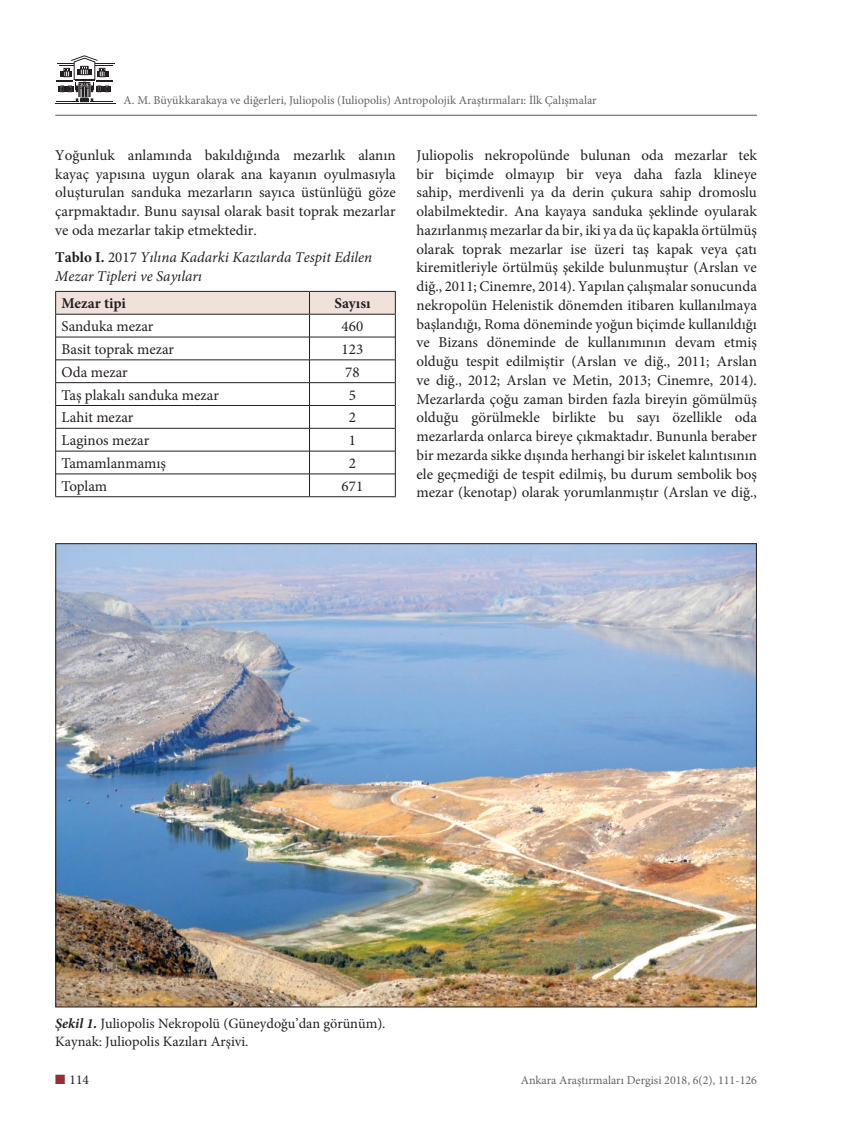
<style>
.page{position:relative;width:842px;height:1127px;background:#fff}
.page>*{position:absolute;margin:0;border:0;box-sizing:border-box;transform-origin:0 0}
.t1{font:15px/18.8px "Minion Pro";color:#231f20;text-align:justify}
.t2{font:italic 15px/18.8px "Minion Pro";color:#231f20}
.t3{font:700 15px "Minion Pro";letter-spacing:-.005em;color:#231f20}
.t4{font:14.25px/18.6px "Minion Pro";color:#231f20}
.t5{font:13.5px "Minion Pro";color:#231f20}
.t6{font:12px "Minion Pro";color:#636366}
.s1{font-weight:700;font-style:normal}
.s2{font-style:normal}
.s3{font-weight:700;font-style:italic}
.s4{color:#962e33}
</style>
<div class="page">
<hr style="left:55px;top:115px;width:702px;height:1px;background:#57585a">
<hr style="left:55px;top:103px;width:60px;height:1px;background:#231f20">
<svg style="left:56px;top:55px;width:59px;height:48px"></svg>
<hr style="left:55px;top:496px;width:254px;height:1px;background:#231f20">
<hr style="left:309px;top:496px;width:87px;height:1px;background:#231f20">
<svg style="left:55px;top:291px;width:341px;height:205px"></svg>
<img style="left:57px;top:545px;width:698px;height:460px">
<p class="t6" style="left:124px;top:92px;width:475px">A. M. Büyükkarakaya ve diğerleri, Juliopolis (Iuliopolis) Antropolojik Araştırmaları: İlk Çalışmalar</p>
<p class="t1" style="left:55px;top:146px;width:342px">Yoğunluk anlamında bakıldığında mezarlık alanın kayaç yapısına uygun olarak ana kayanın oyulmasıyla oluşturulan sanduka mezarların sayıca üstünlüğü göze çarpmaktadır. Bunu sayısal olarak basit toprak mezarlar ve oda mezarlar takip etmektedir.</p>
<p class="t2" style="left:55px;top:248px;width:318px"><span class="s1">Tablo I.</span> <span class="s2">2017</span> Yılına Kadarki Kazılarda Tespit Edilen<br>Mezar Tipleri ve Sayıları</p>
<p class="t3" style="left:62px;top:293px;width:66px">Mezar tipi</p>
<p class="t3" style="left:334px;top:293px;width:38px">Sayısı</p>
<p class="t1" style="left:62px;top:317px;width:93px">Sanduka mezar</p>
<p class="t1" style="left:342px;top:317px;width:23px">460</p>
<p class="t1" style="left:62px;top:340px;width:114px">Basit toprak mezar</p>
<p class="t1" style="left:342px;top:340px;width:23px">123</p>
<p class="t1" style="left:62px;top:363px;width:68px">Oda mezar</p>
<p class="t1" style="left:345px;top:363px;width:16px">78</p>
<p class="t1" style="left:62px;top:385px;width:159px">Taş plakalı sanduka mezar</p>
<p class="t1" style="left:349px;top:385px;width:9px">5</p>
<p class="t1" style="left:62px;top:408px;width:73px">Lahit mezar</p>
<p class="t1" style="left:349px;top:408px;width:9px">2</p>
<p class="t1" style="left:62px;top:431px;width:89px">Laginos mezar</p>
<p class="t1" style="left:349px;top:431px;width:9px">1</p>
<p class="t1" style="left:62px;top:454px;width:106px">Tamamlanmamış</p>
<p class="t1" style="left:349px;top:454px;width:9px">2</p>
<p class="t1" style="left:62px;top:477px;width:47px">Toplam</p>
<p class="t1" style="left:342px;top:477px;width:23px">671</p>
<p class="t1" style="left:416px;top:146px;width:342px">Juliopolis nekropolünde bulunan oda mezarlar tek bir biçimde olmayıp bir veya daha fazla klineye sahip, merdivenli ya da derin çukura sahip dromoslu olabilmektedir. Ana kayaya sanduka şeklinde oyularak hazırlanmış mezarlar da bir, iki ya da üç kapakla örtülmüş olarak toprak mezarlar ise üzeri taş kapak veya çatı kiremitleriyle örtülmüş şekilde bulunmuştur (Arslan ve diğ., 2011; Cinemre, 2014). Yapılan çalışmalar sonucunda nekropolün Helenistik dönemden itibaren kullanılmaya başlandığı, Roma döneminde yoğun biçimde kullanıldığı ve Bizans döneminde de kullanımının devam etmiş olduğu tespit edilmiştir (Arslan ve diğ., 2011; Arslan ve diğ., 2012; Arslan ve Metin, 2013; Cinemre, 2014).<br>Mezarlarda çoğu zaman birden fazla bireyin gömülmüş olduğu görülmekle birlikte bu sayı özellikle oda mezarlarda onlarca bireye çıkmaktadır. Bununla beraber bir mezarda sikke dışında herhangi bir iskelet kalıntısının ele geçmediği de tespit edilmiş, bu durum sembolik boş mezar (kenotap) olarak yorumlanmıştır (Arslan ve diğ.,</p>
<p class="t4" style="left:55px;top:1014px;width:332px"><span class="s3">Şekil 1.</span> Juliopolis Nekropolü (Güneydoğu’dan görünüm).<br>Kaynak: Juliopolis Kazıları Arşivi.</p>
<p class="t5" style="left:55px;top:1071px;width:35px"><span class="s4">■</span> 114</p>
<p class="t6" style="left:521px;top:1072px;width:238px">Ankara Araştırmaları Dergisi 2018, 6(2), 111-126</p>
</div>
